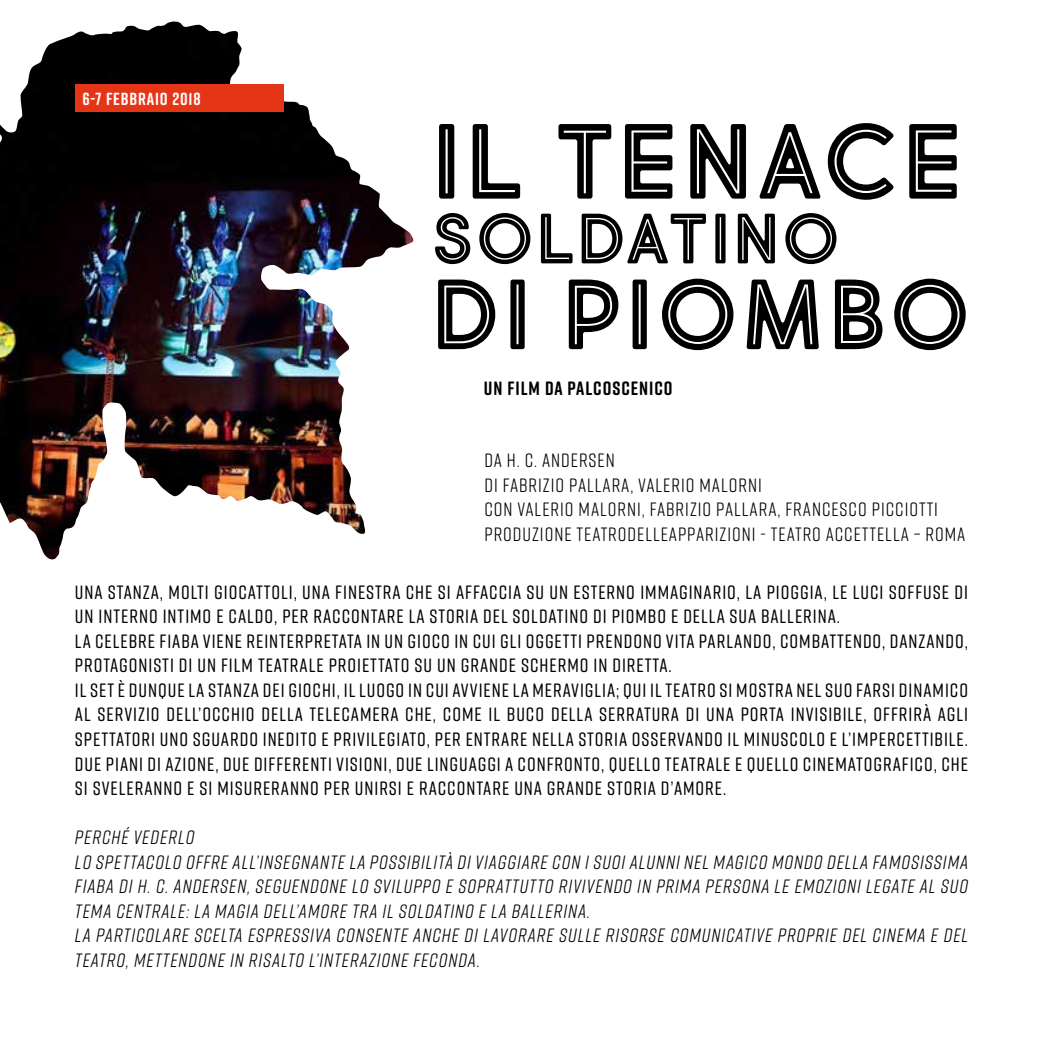
<style>
.page{position:relative;width:1042px;height:1042px;background:#fff}
.page>*{position:absolute;margin:0;border:0;box-sizing:border-box;transform-origin:0 0}
.t1{font:700 105px "Market Fresh Inline";letter-spacing:.05em;color:#000}
.t2{font:700 98px "Market Fresh Inline";letter-spacing:.05em;color:#000}
.t3{font:700 70px "Market Fresh Inline";letter-spacing:.05em;color:#000}
.t4{font:500 19.25px/24.5px "Rift Soft";letter-spacing:.05em;color:#000}
.t5{font:italic 19.25px/24.5px "Rift Soft";letter-spacing:.05em;color:#000}
.t6{font:19.25px/24.5px "Rift Soft";letter-spacing:.05em;color:#000}
.t7{font:700 19.25px "Rift Soft";letter-spacing:.05em;color:#000}
.t8{font:700 17.5px "Rift Soft";letter-spacing:.05em;color:#fff}
</style>
<div class="page">
<img style="left:0;top:24px;width:367px;height:536px">
<div style="left:75px;top:84px;width:209px;height:28px;background:#e53517"></div>
<p class="t8" style="left:82px;top:87px;width:120px">6-7 FEBBRAIO 2018</p>
<h1 class="t1" style="left:432px;top:82px;width:532px">IL TENACE</h1>
<h3 class="t3" style="left:432px;top:186px;width:408px">SOLDATINO</h3>
<h2 class="t2" style="left:432px;top:240px;width:539px">DI PIOMBO</h2>
<p class="t7" style="left:484px;top:374px;width:190px">UN FILM DA PALCOSCENICO</p>
<p class="t6" style="left:484px;top:447px;width:482px">DA H. C. ANDERSEN<br>DI FABRIZIO PALLARA, VALERIO MALORNI<br>CON VALERIO MALORNI, FABRIZIO PALLARA, FRANCESCO PICCIOTTI PRODUZIONE TEATRODELLEAPPARIZIONI - TEATRO ACCETTELLA – ROMA</p>
<p class="t4" style="left:75px;top:579px;width:894px">UNA STANZA, MOLTI GIOCATTOLI, UNA FINESTRA CHE SI AFFACCIA SU UN ESTERNO IMMAGINARIO, LA PIOGGIA, LE LUCI SOFFUSE DI UN INTERNO INTIMO E CALDO, PER RACCONTARE LA STORIA DEL SOLDATINO DI PIOMBO E DELLA SUA BALLERINA.<br>LA CELEBRE FIABA VIENE REINTERPRETATA IN UN GIOCO IN CUI GLI OGGETTI PRENDONO VITA PARLANDO, COMBATTENDO, DANZANDO, PROTAGONISTI DI UN FILM TEATRALE PROIETTATO SU UN GRANDE SCHERMO IN DIRETTA.<br>IL SET È DUNQUE LA STANZA DEI GIOCHI, IL LUOGO IN CUI AVVIENE LA MERAVIGLIA; QUI IL TEATRO SI MOSTRA NEL SUO FARSI DINAMICO AL SERVIZIO DELL’OCCHIO DELLA TELECAMERA CHE, COME IL BUCO DELLA SERRATURA DI UNA PORTA INVISIBILE, OFFRIRÀ AGLI SPETTATORI UNO SGUARDO INEDITO E PRIVILEGIATO, PER ENTRARE NELLA STORIA OSSERVANDO IL MINUSCOLO E L’IMPERCETTIBILE.<br>DUE PIANI DI AZIONE, DUE DIFFERENTI VISIONI, DUE LINGUAGGI A CONFRONTO, QUELLO TEATRALE E QUELLO CINEMATOGRAFICO, CHE SI SVELERANNO E SI MISURERANNO PER UNIRSI E RACCONTARE UNA GRANDE STORIA D’AMORE.</p>
<p class="t5" style="left:75px;top:824px;width:895px">PERCHÉ VEDERLO<br>LO SPETTACOLO OFFRE ALL’INSEGNANTE LA POSSIBILITÀ DI VIAGGIARE CON I SUOI ALUNNI NEL MAGICO MONDO DELLA FAMOSISSIMA FIABA DI H. C. ANDERSEN, SEGUENDONE LO SVILUPPO E SOPRATTUTTO RIVIVENDO IN PRIMA PERSONA LE EMOZIONI LEGATE AL SUO TEMA CENTRALE: LA MAGIA DELL’AMORE TRA IL SOLDATINO E LA BALLERINA.<br>LA PARTICOLARE SCELTA ESPRESSIVA CONSENTE ANCHE DI LAVORARE SULLE RISORSE COMUNICATIVE PROPRIE DEL CINEMA E DEL TEATRO, METTENDONE IN RISALTO L’INTERAZIONE FECONDA.</p>
</div>
